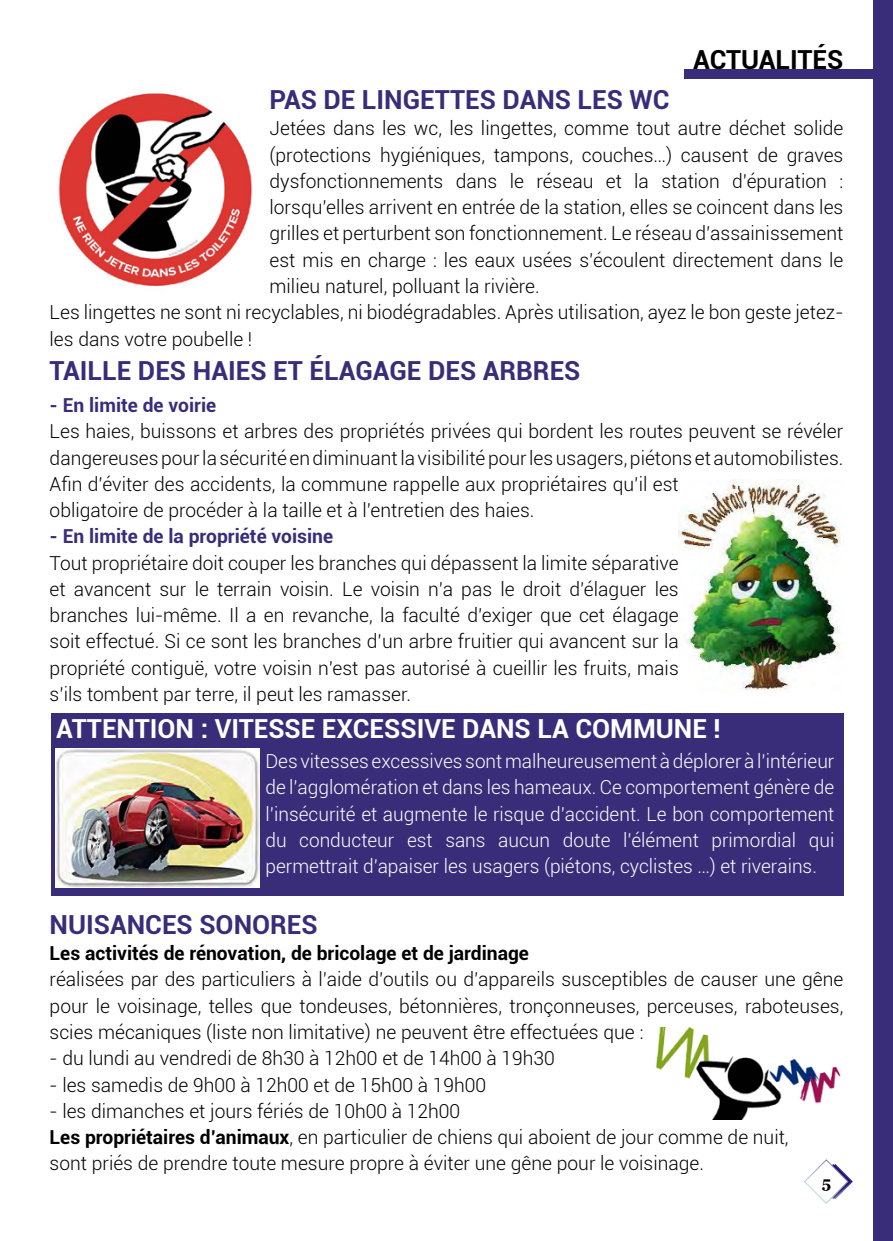
<style>
.page{position:relative;width:893px;height:1241px;background:#fff}
.page>*{position:absolute;margin:0;border:0;box-sizing:border-box;transform-origin:0 0}
.t1{font:700 26.25px "Roboto";color:#392d7a}
.t2{font:700 26.25px "Roboto";color:#fff}
.t3{font:700 26.25px "Roboto";color:#000}
.t4{font:300 19.25px/26.2px "Roboto";color:#000}
.t5{font:300 19.25px/26.2px "Roboto";color:#fff;text-align:justify}
.t6{font:700 19.25px "Roboto";color:#000}
.t7{font:700 19.25px "Roboto";color:#392d7a}
.t8{font:700 15.75px "Georgia";color:#000}
.s1{font-weight:700}
</style>
<div class="page">
<div style="left:873px;top:0;width:20px;height:1240px;background:#392d7a"></div>
<div style="left:685px;top:69px;width:208px;height:10px;background:#392d7a"></div>
<svg style="left:804px;top:1159px;width:49px;height:45px"></svg>
<div style="left:51px;top:713px;width:792px;height:182px;background:#392d7a"></div>
<img style="left:58px;top:93px;width:194px;height:193px">
<img style="left:679px;top:480px;width:164px;height:211px">
<img style="left:56px;top:748px;width:203px;height:139px">
<img style="left:656px;top:1027px;width:185px;height:92px">
<h1 class="t3" style="left:693px;top:41px;width:152px">ACTUALITÉS</h1>
<h1 class="t1" style="left:270px;top:81px;width:401px">PAS DE LINGETTES DANS LES WC</h1>
<p class="t4" style="left:270px;top:115px;width:575px">Jetées dans les wc, les lingettes, comme tout autre déchet solide</p>
<p class="t4" style="left:270px;top:141px;width:575px">(protections hygiéniques, tampons, couches…) causent de graves</p>
<p class="t4" style="left:270px;top:167px;width:575px">dysfonctionnements dans le réseau et la station d’épuration :</p>
<p class="t4" style="left:270px;top:193px;width:575px">lorsqu’elles arrivent en entrée de la station, elles se coincent dans les</p>
<p class="t4" style="left:270px;top:220px;width:575px">grilles et perturbent son fonctionnement. Le réseau d’assainissement</p>
<p class="t4" style="left:270px;top:246px;width:575px">est mis en charge : les eaux usées s’écoulent directement dans le</p>
<p class="t4" style="left:270px;top:272px;width:272px">milieu naturel, polluant la rivière.</p>
<p class="t4" style="left:50px;top:298px;width:795px">Les lingettes ne sont ni recyclables, ni biodégradables. Après utilisation, ayez le bon geste jetez-</p>
<p class="t4" style="left:50px;top:325px;width:204px">les dans votre poubelle !</p>
<h1 class="t1" style="left:50px;top:352px;width:532px">TAILLE DES HAIES ET ÉLAGAGE DES ARBRES</h1>
<p class="t7" style="left:50px;top:391px;width:168px">- En limite de voirie</p>
<p class="t4" style="left:50px;top:417px;width:795px">Les haies, buissons et arbres des propriétés privées qui bordent les routes peuvent se révéler dangereuses pour la sécurité en diminuant la visibilité pour les usagers, piétons et automobilistes.<br>Afin d’éviter des accidents, la commune rappelle aux propriétaires qu’il est<br>obligatoire de procéder à la taille et à l’entretien des haies.</p>
<p class="t7" style="left:50px;top:523px;width:285px">- En limite de la propriété voisine</p>
<p class="t4" style="left:50px;top:549px;width:631px;text-align:justify">Tout propriétaire doit couper les branches qui dépassent la limite séparative et avancent sur le terrain voisin. Le voisin n’a pas le droit d’élaguer les branches lui-même. Il a en revanche, la faculté d’exiger que cet élagage soit effectué. Si ce sont les branches d’un arbre fruitier qui avancent sur la propriété contiguë, votre voisin n’est pas autorisé à cueillir les fruits, mais s’ils tombent par terre, il peut les ramasser.</p>
<h1 class="t2" style="left:56px;top:709px;width:666px">ATTENTION : VITESSE EXCESSIVE DANS LA COMMUNE !</h1>
<p class="t5" style="left:265px;top:747px;width:570px">Des vitesses excessives sont malheureusement à déplorer à l’intérieur de l’agglomération et dans les hameaux. Ce comportement génère de l’insécurité et augmente le risque d’accident. Le bon comportement du conducteur est sans aucun doute l’élément primordial qui permettrait d’apaiser les usagers (piétons, cyclistes …) et riverains.</p>
<h1 class="t1" style="left:50px;top:905px;width:270px">NUISANCES SONORES</h1>
<p class="t6" style="left:50px;top:939px;width:481px">Les activités de rénovation, de bricolage et de jardinage</p>
<p class="t4" style="left:50px;top:965px;width:795px;text-align:justify">réalisées par des particuliers à l’aide d’outils ou d’appareils susceptibles de causer une gêne pour le voisinage, telles que tondeuses, bétonnières, tronçonneuses, perceuses, raboteuses, scies mécaniques (liste non limitative) ne peuvent être effectuées que :</p>
<p class="t4" style="left:50px;top:1044px;width:507px">- du lundi au vendredi de 8h30 à 12h00 et de 14h00 à 19h30</p>
<p class="t4" style="left:50px;top:1070px;width:438px">- les samedis de 9h00 à 12h00 et de 15h00 à 19h00</p>
<p class="t4" style="left:50px;top:1096px;width:740px">- les dimanches et jours fériés de 10h00 à 12h00<br><span class="s1">Les propriétaires d’animaux</span>, en particulier de chiens qui aboient de jour comme de nuit, sont priés de prendre toute mesure propre à éviter une gêne pour le voisinage.</p>
<p class="t8" style="left:822px;top:1170px;width:11px">5</p>
</div>
